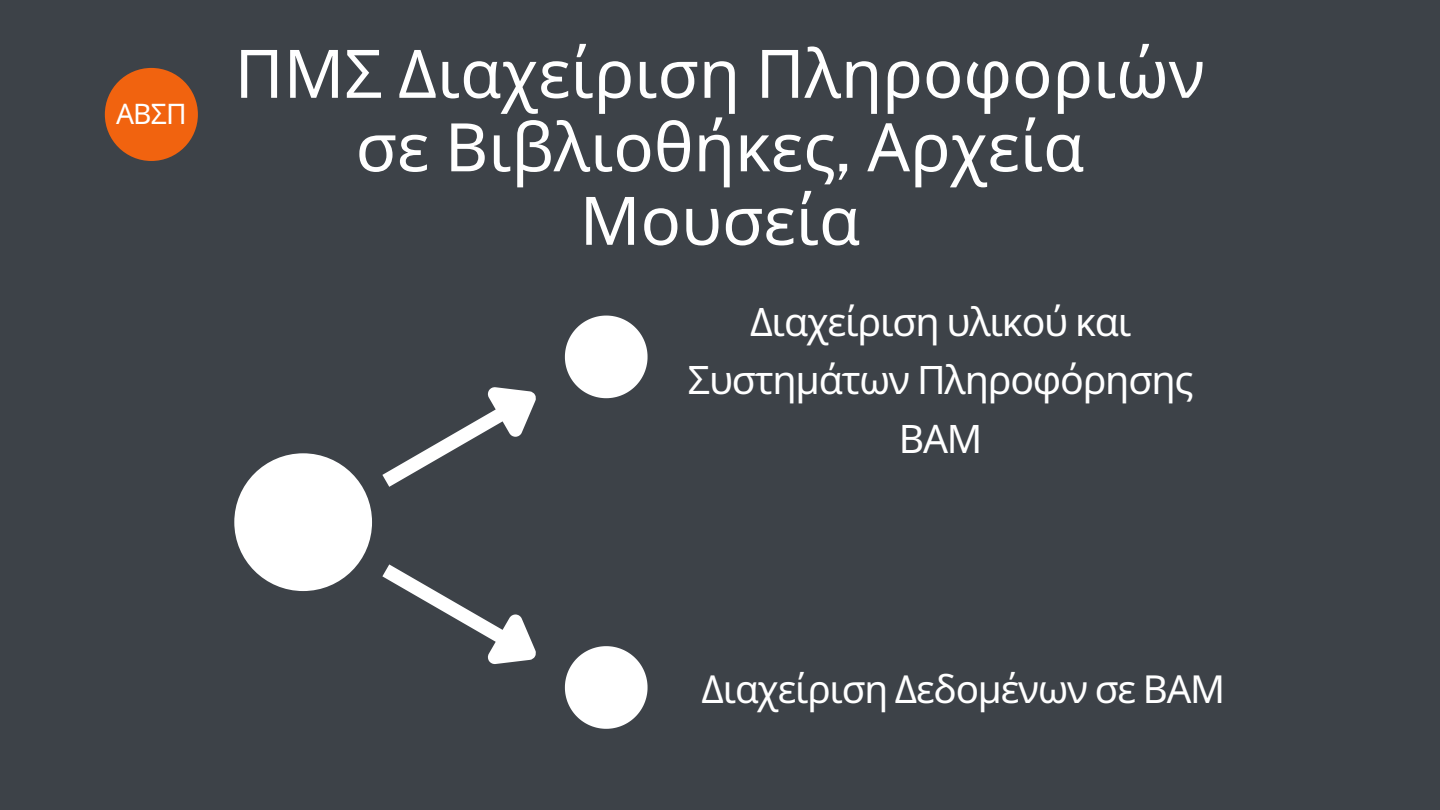
<style>
.page{position:relative;width:1440px;height:810px;background:#3d4248}
.page>*{position:absolute;margin:0;border:0;box-sizing:border-box;transform-origin:0 0}
.t1{font:67px/73.5px "Noto Sans";color:#fff;text-align:center}
.t2{font:39.2px/58.4px "Noto Sans";letter-spacing:-.03em;color:#fff;text-align:center}
.t3{font:38.6px "Noto Sans";letter-spacing:-.03em;color:#fff}
.t4{font:28.3px "Noto Sans";color:#fff}
.s1{font-family:"Public Sans"}
</style>
<div class="page">
<div style="left:105px;top:68px;width:93px;height:93px;background:#f1630f;border-radius:50%"></div>
<svg style="left:565px;top:316px;width:83px;height:82px"></svg>
<svg style="left:565px;top:646px;width:83px;height:83px"></svg>
<svg style="left:382px;top:387px;width:154px;height:100px"></svg>
<svg style="left:382px;top:564px;width:154px;height:100px"></svg>
<svg style="left:234px;top:453px;width:138px;height:138px"></svg>
<div style="left:251px;top:463px;width:119px;height:119px;background:#fff;border-radius:50%"></div>
<p class="t4" style="left:116px;top:94px;width:72px">ΑΒΣΠ</p>
<p class="t1" style="left:235px;top:35px;width:972px">ΠΜΣ Διαχείριση Πληροφοριών σε Βιβλιοθήκες<span class="s1">,</span> Αρχεία<br>Μουσεία</p>
<p class="t2" style="left:688px;top:291px;width:507px">Διαχείριση υλικού και<br>Συστημάτων Πληροφόρησης<br>ΒΑΜ</p>
<p class="t3" style="left:702px;top:662px;width:525px">Διαχείριση Δεδομένων σε ΒΑΜ</p>
</div>
